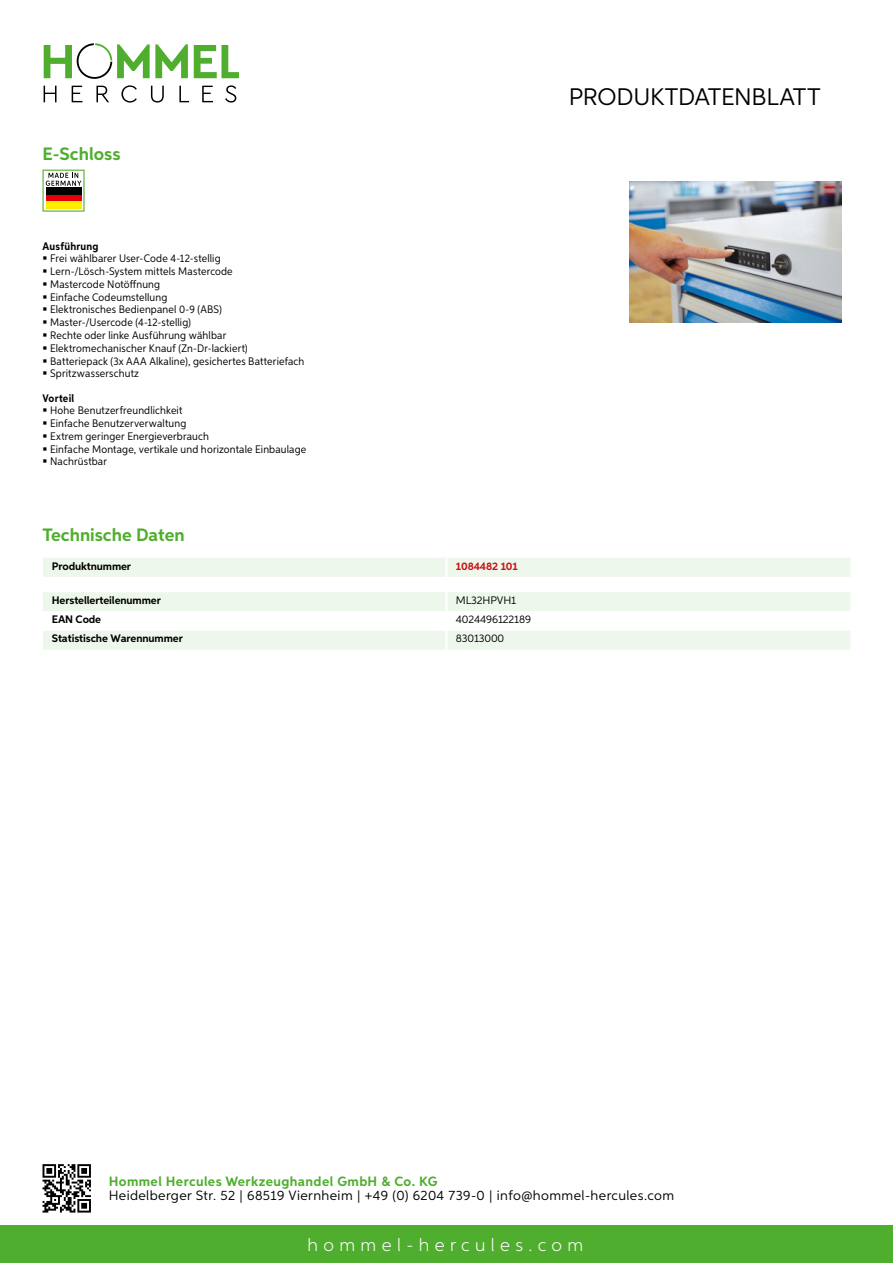
<style>
.page{position:relative;width:893px;height:1263px;background:#fff}
.page>*{position:absolute;margin:0;border:0;box-sizing:border-box;transform-origin:0 0}
.t1{font:24px "Aspira";letter-spacing:-.01em;color:#000}
.t2{font:700 18px "Aspira";color:#50ae2f}
.t3{font:300 18px "Aspira";letter-spacing:.3em;color:#fff}
.t4{font:13.5px "Aspira";letter-spacing:.03em;color:#000}
.t5{font:700 13.5px "Aspira";letter-spacing:.03em;color:#50ae2f}
.t6{font:10.95px/12.8px "Aspira Nar";letter-spacing:.015em;color:#000}
.t7{font:700 10.95px "Aspira";letter-spacing:-.01em;color:#000}
.t8{font:10.95px "Aspira";letter-spacing:-.01em;color:#000}
.t9{font:700 10.95px "Aspira Nar";letter-spacing:.02em;color:#000}
.t10{font:700 10.95px "Aspira";letter-spacing:-.01em;color:#cd1013}
</style>
<div class="page">
<div style="left:0;top:1226px;width:893px;height:37px;background:#50ae2f"></div>
<svg style="left:43px;top:1164px;width:48px;height:48px"></svg>
<svg style="left:194px;top:45px;width:45px;height:33px"></svg>
<svg style="left:44px;top:43px;width:144px;height:36px"></svg>
<svg style="left:44px;top:86px;width:13px;height:16px"></svg>
<svg style="left:72px;top:86px;width:10px;height:16px"></svg>
<svg style="left:96px;top:86px;width:13px;height:16px"></svg>
<svg style="left:121px;top:85px;width:16px;height:18px"></svg>
<svg style="left:151px;top:86px;width:13px;height:17px"></svg>
<svg style="left:179px;top:86px;width:10px;height:16px"></svg>
<svg style="left:202px;top:86px;width:11px;height:16px"></svg>
<svg style="left:225px;top:85px;width:11px;height:18px"></svg>
<div style="left:43px;top:558px;width:807px;height:19px;background:#eef7eb"></div>
<hr style="left:445px;top:558px;width:3px;height:19px;background:#fff">
<svg style="left:43px;top:592px;width:807px;height:58px"></svg>
<hr style="left:445px;top:630px;width:3px;height:20px;background:#fff">
<svg style="left:43px;top:170px;width:42px;height:42px"></svg>
<div style="left:46px;top:194px;width:35px;height:7px;background:#e3000b"></div>
<div style="left:46px;top:188px;width:35px;height:7px;background:#000"></div>
<div style="left:46px;top:201px;width:35px;height:7px;background:#ffed00"></div>
<img style="left:629px;top:181px;width:213px;height:142px">
<h2 class="t2" style="left:43px;top:142px;width:80px">E-Schloss</h2>
<p class="t9" style="left:43px;top:239px;width:58px">Ausführung</p>
<p class="t6" style="left:50px;top:252px;width:256px">Frei wählbarer User-Code 4-12-stellig Lern-/Lösch-System mittels Mastercode<br>Mastercode Notöffnung<br>Einfache Codeumstellung<br>Elektronisches Bedienpanel 0-9 (ABS)<br>Master-/Usercode (4-12-stellig)<br>Rechte oder linke Ausführung wählbar Elektromechanischer Knauf (Zn-Dr-lackiert)<br>Batteriepack (3x AAA Alkaline), gesichertes Batteriefach Spritzwasserschutz</p>
<p class="t9" style="left:43px;top:391px;width:33px">Vorteil</p>
<p class="t6" style="left:50px;top:404px;width:258px">Hohe Benutzerfreundlichkeit<br>Einfache Benutzerverwaltung<br>Extrem geringer Energieverbrauch<br>Einfache Montage, vertikale und horizontale Einbaulage Nachrüstbar</p>
<h2 class="t2" style="left:43px;top:523px;width:144px">Technische Daten</h2>
<p class="t7" style="left:52px;top:559px;width:81px">Produktnummer</p>
<p class="t10" style="left:456px;top:559px;width:63px">1084482 101</p>
<p class="t7" style="left:52px;top:594px;width:111px">Herstellerteilenummer</p>
<p class="t8" style="left:456px;top:594px;width:62px">ML32HPVH1</p>
<p class="t7" style="left:52px;top:613px;width:51px">EAN Code</p>
<p class="t8" style="left:456px;top:613px;width:77px">4024496122189</p>
<p class="t7" style="left:52px;top:632px;width:132px">Statistische Warennummer</p>
<p class="t8" style="left:456px;top:632px;width:50px">83013000</p>
<h1 class="t1" style="left:569px;top:82px;width:253px">Produktdatenblatt</h1>
<p class="t5" style="left:109px;top:1172px;width:330px">Hommel Hercules Werkzeughandel GmbH &amp; Co. KG</p>
<p class="t4" style="left:109px;top:1187px;width:567px">Heidelberger Str. 52 | 68519 Viernheim | +49 (0) 6204 739-0 | info@hommel-hercules.com</p>
<h2 class="t3" style="left:307px;top:1234px;width:277px">hommel-hercules.com</h2>
</div>
